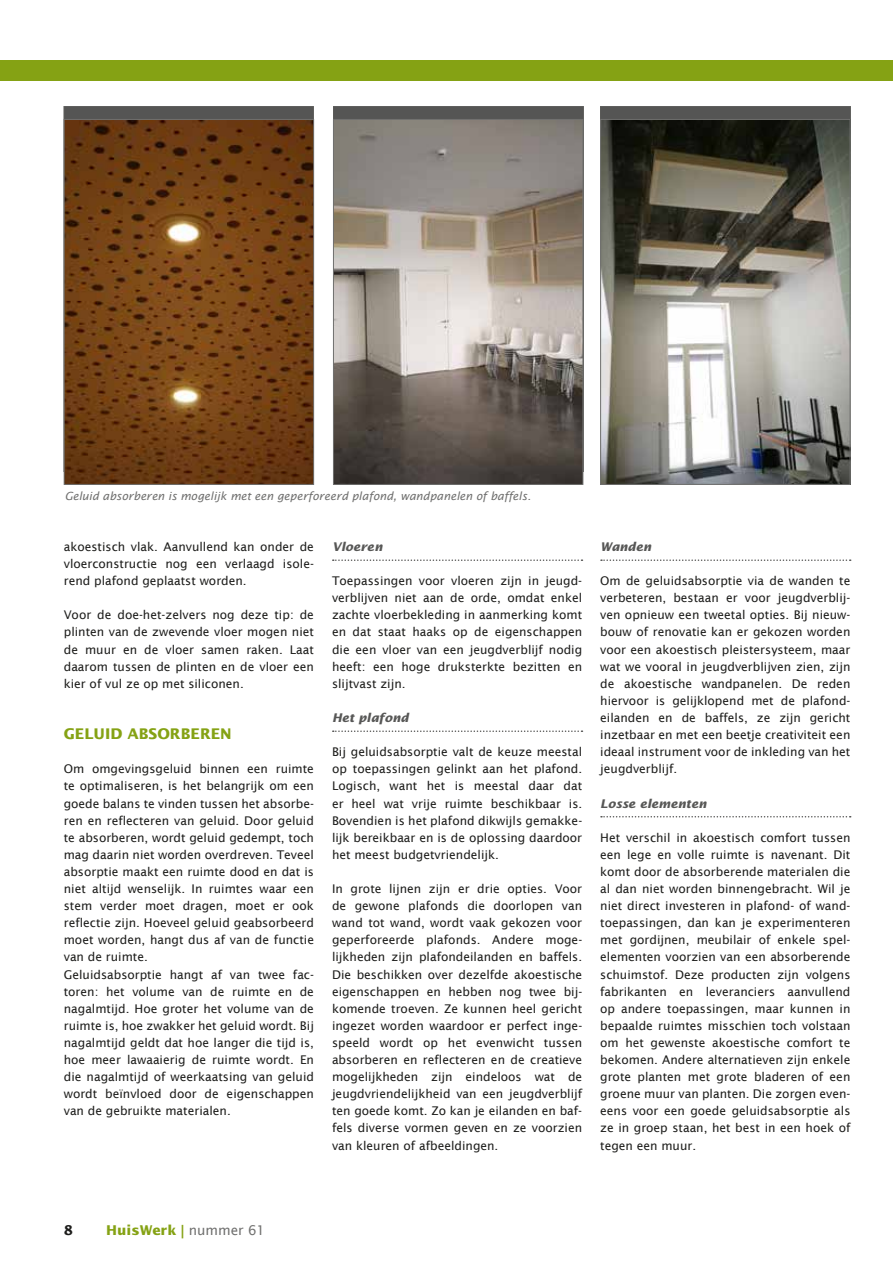
<style>
.page{position:relative;width:893px;height:1263px;background:#fff}
.page>*{position:absolute;margin:0;border:0;box-sizing:border-box;transform-origin:0 0}
.t1{font:700 14.7px "Lucida Sans Std";color:#85a214}
.t2{font:700 13.5px "Lucida Sans Std";color:#85a214}
.t3{font:700 13.5px "Lucida Sans Std";color:#1d1d1b}
.t4{font:12px/17.1px "Lucida Sans";color:#1d1d1b;text-align:justify}
.t5{font:italic 700 12px "Lucida Sans Std";color:#575756}
.t6{font:italic 11.25px "Lucida Sans";color:#70706f}
.s1{font-family:"Lucida Sans";font-weight:400;color:#70706f}
</style>
<div class="page">
<div style="left:0;top:60px;width:893px;height:21px;background:#85a214"></div>
<div style="left:64px;top:106px;width:250px;height:366px;background:#555554"></div>
<img style="left:66px;top:121px;width:246px;height:362px">
<div style="left:64px;top:119px;width:250px;height:366px;border:1px solid #70706f"></div>
<div style="left:333px;top:106px;width:250px;height:366px;background:#555554"></div>
<img style="left:335px;top:121px;width:246px;height:362px">
<div style="left:333px;top:119px;width:250px;height:366px;border:1px solid #70706f"></div>
<div style="left:600px;top:106px;width:251px;height:366px;background:#555554"></div>
<img style="left:602px;top:121px;width:246px;height:362px">
<div style="left:600px;top:119px;width:250px;height:366px;border:1px solid #70706f"></div>
<svg style="left:333px;top:559px;width:249px;height:2px"></svg>
<svg style="left:333px;top:730px;width:249px;height:2px"></svg>
<svg style="left:601px;top:559px;width:250px;height:2px"></svg>
<svg style="left:601px;top:816px;width:250px;height:1px"></svg>
<p class="t6" style="left:65px;top:489px;width:468px">Geluid absorberen is mogelijk met een geperforeerd plafond, wandpanelen of baffels.</p>
<p class="t4" style="left:64px;top:538px;width:252px">akoestisch vlak. Aanvullend kan onder de vloerconstructie nog een verlaagd isole&shy;rend plafond geplaatst worden.</p>
<p class="t4" style="left:64px;top:606px;width:252px">Voor de doe-het-zelvers nog deze tip: de plinten van de zwevende vloer mogen niet de muur en de vloer samen raken. Laat daarom tussen de plinten en de vloer een kier of vul ze op met siliconen.</p>
<p class="t1" style="left:64px;top:725px;width:170px">GELUID ABSORBEREN</p>
<p class="t4" style="left:64px;top:760px;width:252px;text-align:left">Om omgevingsgeluid binnen een ruimte te optimaliseren, is het belangrijk om een goede balans te vinden tussen het absorbe&shy;ren en reflecteren van geluid. Door geluid te absorberen, wordt geluid gedempt, toch mag daarin niet worden overdreven. Teveel absorptie maakt een ruimte dood en dat is niet altijd wenselijk. In ruimtes waar een stem verder moet dragen, moet er ook reflectie zijn. Hoeveel geluid geabsorbeerd moet worden, hangt dus af van de functie van de ruimte.<br>Geluidsabsorptie hangt af van twee fac&shy;toren: het volume van de ruimte en de nagalmtijd. Hoe groter het volume van de ruimte is, hoe zwakker het geluid wordt. Bij nagalmtijd geldt dat hoe langer die tijd is, hoe meer lawaaierig de ruimte wordt. En die nagalmtijd of weerkaatsing van geluid wordt beïnvloed door de eigenschappen van de gebruikte materialen.</p>
<p class="t5" style="left:332px;top:540px;width:52px">Vloeren</p>
<p class="t4" style="left:332px;top:572px;width:252px">Toepassingen voor vloeren zijn in jeugd&shy;verblijven niet aan de orde, omdat enkel zachte vloerbekleding in aanmerking komt en dat staat haaks op de eigenschappen die een vloer van een jeugdverblijf nodig heeft: een hoge druksterkte bezitten en slijtvast zijn.</p>
<p class="t5" style="left:332px;top:711px;width:78px">Het plafond</p>
<p class="t4" style="left:332px;top:743px;width:252px">Bij geluidsabsorptie valt de keuze meestal op toepassingen gelinkt aan het plafond.<br>Logisch, want het is meestal daar dat er heel wat vrije ruimte beschikbaar is.<br>Bovendien is het plafond dikwijls gemakke&shy;lijk bereikbaar en is de oplossing daardoor het meest budgetvriendelijk.</p>
<p class="t4" style="left:332px;top:880px;width:252px">In grote lijnen zijn er drie opties. Voor de gewone plafonds die doorlopen van wand tot wand, wordt vaak gekozen voor geperforeerde plafonds. Andere moge&shy;lijkheden zijn plafondeilanden en baffels.<br>Die beschikken over dezelfde akoestische eigenschappen en hebben nog twee bij&shy;komende troeven. Ze kunnen heel gericht ingezet worden waardoor er perfect inge&shy;speeld wordt op het evenwicht tussen absorberen en reflecteren en de creatieve mogelijkheden zijn eindeloos wat de jeugdvriendelijkheid van een jeugdverblijf ten goede komt. Zo kan je eilanden en baf&shy;fels diverse vormen geven en ze voorzien van kleuren of afbeeldingen.</p>
<p class="t5" style="left:600px;top:540px;width:53px">Wanden</p>
<p class="t4" style="left:600px;top:572px;width:252px">Om de geluidsabsorptie via de wanden te verbeteren, bestaan er voor jeugdverblij&shy;ven opnieuw een tweetal opties. Bij nieuw&shy;bouw of renovatie kan er gekozen worden voor een akoestisch pleistersysteem, maar wat we vooral in jeugdverblijven zien, zijn de akoestische wandpanelen. De reden hiervoor is gelijklopend met de plafond&shy;eilanden en de baffels, ze zijn gericht inzetbaar en met een beetje creativiteit een ideaal instrument voor de inkleding van het jeugdverblijf.</p>
<p class="t5" style="left:600px;top:796px;width:108px">Losse elementen</p>
<p class="t4" style="left:600px;top:829px;width:252px">Het verschil in akoestisch comfort tussen een lege en volle ruimte is navenant. Dit komt door de absorberende materialen die al dan niet worden binnengebracht. Wil je niet direct investeren in plafond- of wand&shy;toepassingen, dan kan je experimenteren met gordijnen, meubilair of enkele spel&shy;elementen voorzien van een absorberende schuimstof. Deze producten zijn volgens fabrikanten en leveranciers aanvullend op andere toepassingen, maar kunnen in bepaalde ruimtes misschien toch volstaan om het gewenste akoestische comfort te bekomen. Andere alternatieven zijn enkele grote planten met grote bladeren of een groene muur van planten. Die zorgen even&shy;eens voor een goede geluidsabsorptie als ze in groep staan, het best in een hoek of tegen een muur.</p>
<p class="t3" style="left:64px;top:1222px;width:11px">8</p>
<p class="t2" style="left:106px;top:1222px;width:160px">HuisWerk | <span class="s1">nummer 61</span></p>
</div>
